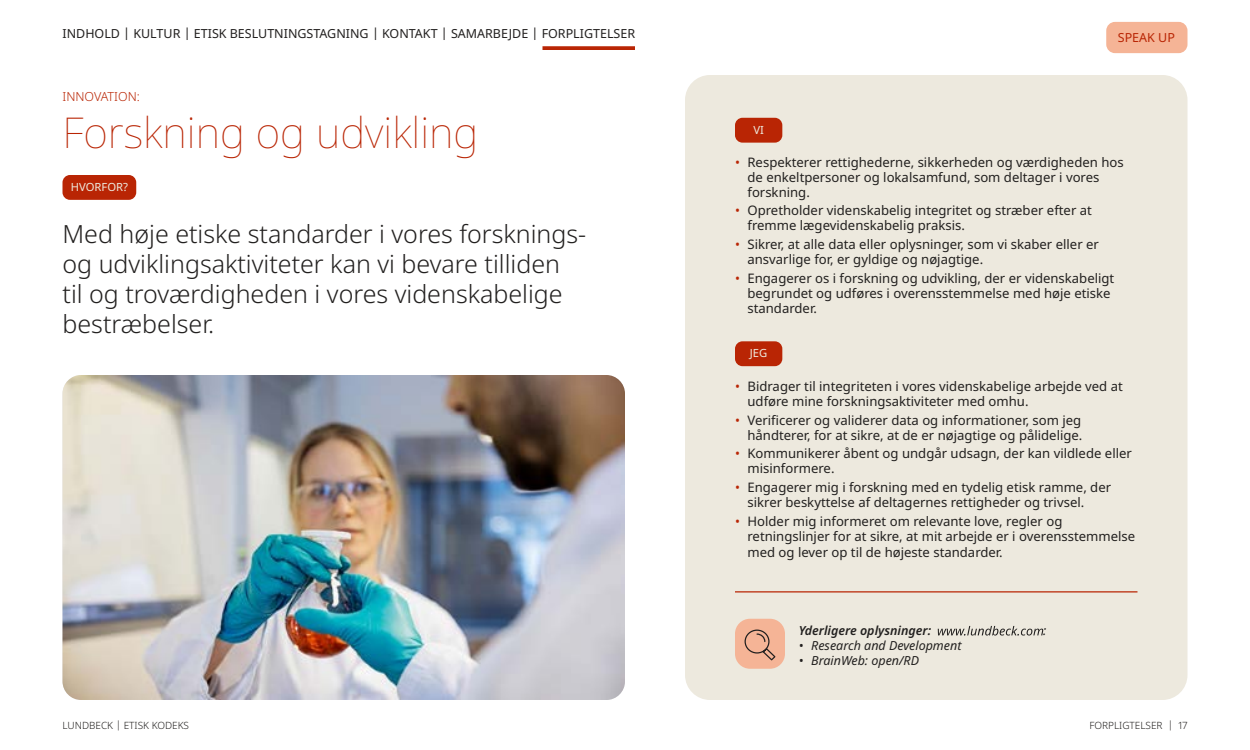
<style>
.page{position:relative;width:1250px;height:750px;background:#fff}
.page>*{position:absolute;margin:0;border:0;box-sizing:border-box;transform-origin:0 0}
.t1{font:100 42.5px "Noto Sans";color:#b92504}
.t2{font:300 25px/30px "Noto Sans";color:#22201f}
.t3{font:13.12px/15px "Noto Sans";color:#22201f}
.t4{font:12.5px "Noto Sans";color:#22201f}
.t5{font:italic 12.5px "Noto Sans";color:#22201f}
.t6{font:italic 600 12.5px "Noto Sans";color:#22201f}
.t7{font:300 12.5px "Noto Sans";color:#b92504}
.t8{font:12.5px "Noto Sans";color:#b92504}
.t9{font:11.25px "Noto Sans";color:#ede9de}
.t10{font:300 10px "Noto Sans";color:#22201f}
.s1{color:#b92504}
</style>
<div class="page">
<div style="left:1106px;top:22px;width:82px;height:31px;background:#f5b496;border-radius:9px"></div>
<svg style="left:542px;top:46px;width:93px;height:4px"></svg>
<div style="left:685px;top:75px;width:503px;height:625px;background:#ede9de;border-radius:25px"></div>
<div style="left:62px;top:175px;width:74px;height:25px;background:#b92504;border-radius:8px"></div>
<hr style="left:735px;top:591px;width:403px;height:1px;background:#b92504">
<div style="left:735px;top:619px;width:50px;height:50px;background:#f5b496;border-radius:15px"></div>
<svg style="left:938px;top:626px;width:105px;height:10px"></svg>
<svg style="left:744px;top:629px;width:32px;height:32px"></svg>
<div style="left:735px;top:341px;width:47px;height:25px;background:#b92504;border-radius:8px"></div>
<div style="left:735px;top:118px;width:47px;height:25px;background:#b92504;border-radius:8px"></div>
<img style="left:62px;top:375px;width:563px;height:325px">
<p class="t4" style="left:63px;top:27px;width:574px">INDHOLD | KULTUR | ETISK BESLUTNINGSTAGNING | KONTAKT | SAMARBEJDE | FORPLIGTELSER</p>
<p class="t8" style="left:1118px;top:30px;width:59px">SPEAK UP</p>
<p class="t7" style="left:62px;top:89px;width:79px">INNOVATION:</p>
<h1 class="t1" style="left:62px;top:102px;width:417px">Forskning og udvikling</h1>
<p class="t9" style="left:71px;top:181px;width:59px">HVORFOR?</p>
<h2 class="t2" style="left:62px;top:219px;width:525px">Med høje etiske standarder i vores forsknings&shy;og udviklingsaktiviteter kan vi bevare tilliden til og troværdigheden i vores videnskabelige bestræbelser.</h2>
<p class="t10" style="left:62px;top:720px;width:128px">LUNDBECK | ETISK KODEKS</p>
<p class="t9" style="left:753px;top:123px;width:12px">VI</p>
<p class="t3" style="left:747px;top:155px;width:378px;text-indent:-12px"><span class="s1">•</span> Respekterer rettighederne, sikkerheden og værdigheden hos de enkeltpersoner og lokalsamfund, som deltager i vores forskning.</p>
<p class="t3" style="left:747px;top:203px;width:346px;text-indent:-12px"><span class="s1">•</span> Opretholder videnskabelig integritet og stræber efter at fremme lægevidenskabelig praksis.</p>
<p class="t3" style="left:747px;top:237px;width:353px;text-indent:-12px"><span class="s1">•</span> Sikrer, at alle data eller oplysninger, som vi skaber eller er ansvarlige for, er gyldige og nøjagtige.</p>
<p class="t3" style="left:747px;top:271px;width:368px;text-indent:-12px"><span class="s1">•</span> Engagerer os i forskning og udvikling, der er videnskabeligt begrundet og udføres i overensstemmelse med høje etiske standarder.</p>
<p class="t9" style="left:750px;top:347px;width:19px">JEG</p>
<p class="t3" style="left:747px;top:379px;width:377px;text-indent:-12px"><span class="s1">•</span> Bidrager til integriteten i vores videnskabelige arbejde ved at udføre mine forskningsaktiviteter med omhu.</p>
<p class="t3" style="left:735px;top:413px;width:349px;text-align:right"><span class="s1">•</span> Verificerer og validerer data og informationer, som jeg håndterer, for at sikre, at de er nøjagtige og pålidelige.</p>
<p class="t3" style="left:747px;top:446px;width:386px;text-indent:-12px"><span class="s1">•</span> Kommunikerer åbent og undgår udsagn, der kan vildlede eller misinformere.</p>
<p class="t3" style="left:747px;top:480px;width:365px;text-indent:-12px"><span class="s1">•</span> Engagerer mig i forskning med en tydelig etisk ramme, der sikrer beskyttelse af deltagernes rettigheder og trivsel.</p>
<p class="t3" style="left:747px;top:514px;width:389px;text-indent:-12px"><span class="s1">•</span> Holder mig informeret om relevante love, regler og retningslinjer for at sikre, at mit arbejde er i overensstemmelse</p>
<p class="t3" style="left:747px;top:545px;width:257px">med og lever op til de højeste standarder.</p>
<p class="t6" style="left:799px;top:624px;width:134px">Yderligere oplysninger:</p>
<p class="t5" style="left:1043px;top:624px;width:5px">:</p>
<p class="t5" style="left:799px;top:639px;width:164px">• Research and Development</p>
<p class="t5" style="left:799px;top:654px;width:122px">• BrainWeb: open/RD</p>
<p class="t10" style="left:1090px;top:720px;width:99px">FORPLIGTELSER | 17</p>
</div>
